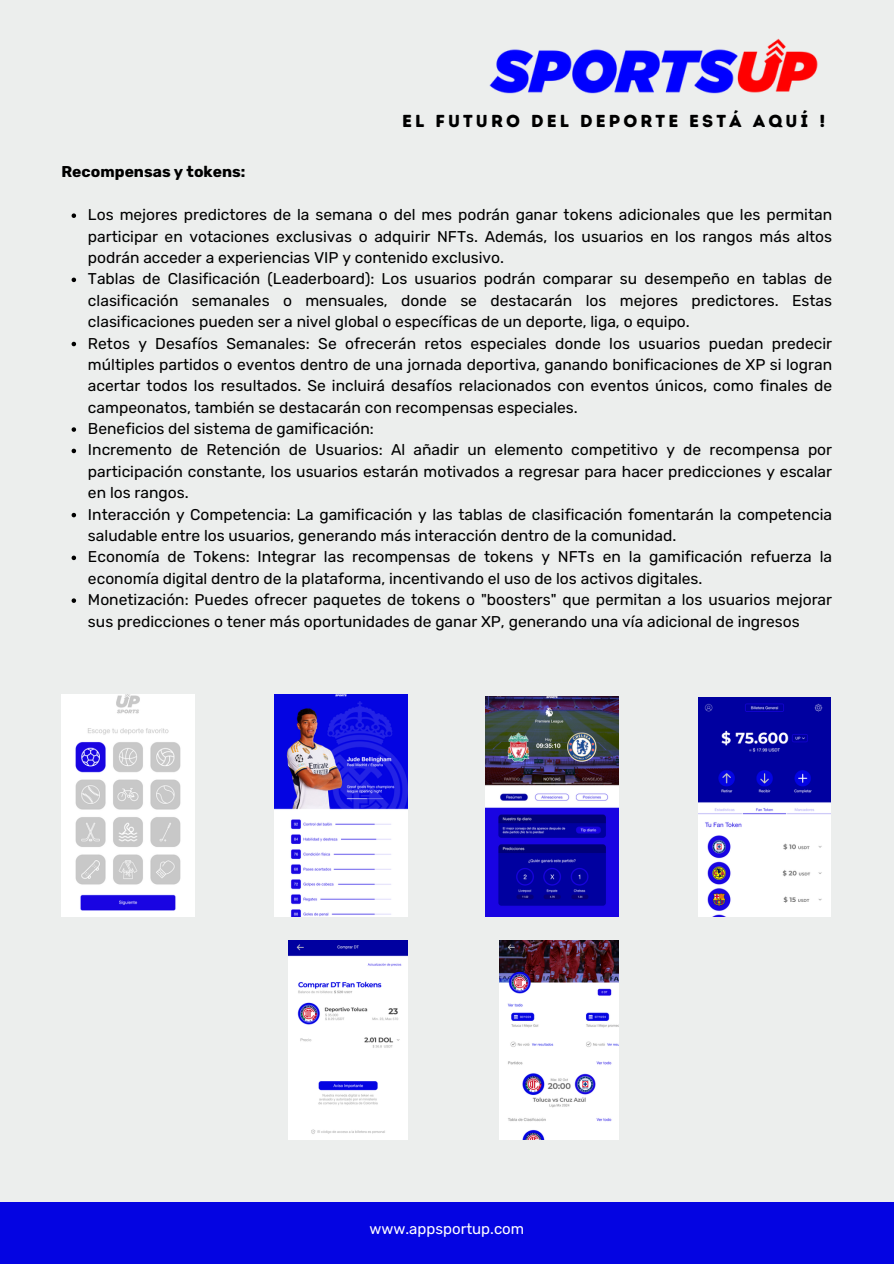
<style>
.page{position:relative;width:894px;height:1264px;background:#fff}
.page>*{position:absolute;margin:0;border:0;box-sizing:border-box;transform-origin:0 0}
.t1{font:17.4px "Intro Rust Base";letter-spacing:.18em;color:#000}
.t2{font:15.6px/21.3px "Rubik";color:#000;text-align:justify}
.t3{font:700 15.6px "Rubik";color:#000}
.t4{font:15px "Rubik";color:#fff}
</style>
<div class="page">
<div style="left:0;top:0;width:893px;height:1263px;background:#eceeed"></div>
<div style="left:0;top:1201px;width:893px;height:62px;background:#0404e2"></div>
<img style="left:489px;top:38px;width:329px;height:56px">
<svg style="left:72px;top:213px;width:4px;height:5px"></svg>
<svg style="left:72px;top:277px;width:4px;height:5px"></svg>
<svg style="left:72px;top:342px;width:4px;height:4px"></svg>
<svg style="left:72px;top:427px;width:4px;height:5px"></svg>
<svg style="left:72px;top:448px;width:4px;height:5px"></svg>
<svg style="left:72px;top:513px;width:4px;height:4px"></svg>
<svg style="left:72px;top:555px;width:4px;height:5px"></svg>
<svg style="left:72px;top:598px;width:4px;height:5px"></svg>
<img style="left:61px;top:694px;width:133px;height:222px">
<img style="left:274px;top:694px;width:133px;height:222px">
<img style="left:485px;top:696px;width:133px;height:220px">
<img style="left:698px;top:697px;width:132px;height:219px">
<img style="left:288px;top:940px;width:120px;height:199px">
<img style="left:499px;top:940px;width:119px;height:199px">
<h2 class="t1" style="left:402px;top:110px;width:424px">EL FUTURO DEL DEPORTE ESTÁ AQUÍ !</h2>
<p class="t3" style="left:61px;top:163px;width:185px">Recompensas y tokens:</p>
<p class="t2" style="left:88px;top:204px;width:745px">Los mejores predictores de la semana o del mes podrán ganar tokens adicionales que les permitan participar en votaciones exclusivas o adquirir NFTs. Además, los usuarios en los rangos más altos podrán acceder a experiencias VIP y contenido exclusivo.</p>
<p class="t2" style="left:88px;top:268px;width:745px">Tablas de Clasificación (Leaderboard): Los usuarios podrán comparar su desempeño en tablas de clasificación semanales o mensuales, donde se destacarán los mejores predictores. Estas clasificaciones pueden ser a nivel global o específicas de un deporte, liga, o equipo.</p>
<p class="t2" style="left:88px;top:332px;width:745px">Retos y Desafíos Semanales: Se ofrecerán retos especiales donde los usuarios puedan predecir múltiples partidos o eventos dentro de una jornada deportiva, ganando bonificaciones de XP si logran acertar todos los resultados. Se incluirá desafíos relacionados con eventos únicos, como finales de campeonatos, también se destacarán con recompensas especiales.</p>
<p class="t2" style="left:88px;top:418px;width:287px">Beneficios del sistema de gamificación:</p>
<p class="t2" style="left:88px;top:439px;width:745px">Incremento de Retención de Usuarios: Al añadir un elemento competitivo y de recompensa por participación constante, los usuarios estarán motivados a regresar para hacer predicciones y escalar en los rangos.</p>
<p class="t2" style="left:88px;top:503px;width:745px">Interacción y Competencia: La gamificación y las tablas de clasificación fomentarán la competencia saludable entre los usuarios, generando más interacción dentro de la comunidad.</p>
<p class="t2" style="left:88px;top:546px;width:745px">Economía de Tokens: Integrar las recompensas de tokens y NFTs en la gamificación refuerza la economía digital dentro de la plataforma, incentivando el uso de los activos digitales.</p>
<p class="t2" style="left:88px;top:589px;width:745px">Monetización: Puedes ofrecer paquetes de tokens o "boosters" que permitan a los usuarios mejorar sus predicciones o tener más oportunidades de ganar XP, generando una vía adicional de ingresos</p>
<h1 class="t4" style="left:369px;top:1220px;width:156px">www.appsportup.com</h1>
</div>
